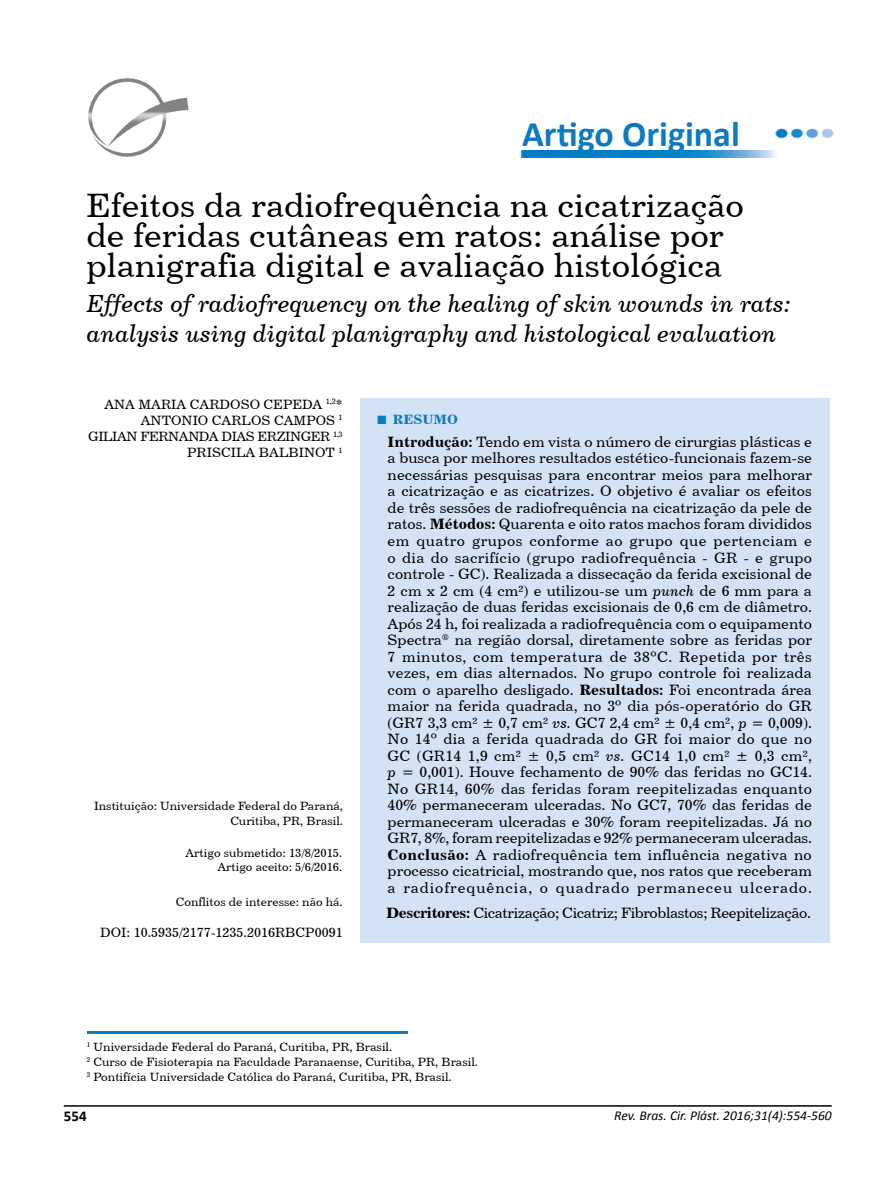
<style>
.page{position:relative;width:893px;height:1191px;background:#fff}
.page>*{position:absolute;margin:0;border:0;box-sizing:border-box;transform-origin:0 0}
.t1{font:700 36px "Calibri";color:#0e7abf}
.t2{font:33.75px/30px "Century 731 BT Roman A";color:#000}
.t3{font:24.75px/30px "Century 731 BT Italic A";color:#000}
.t4{font:15px/16.5px "Century 731 BT Roman A";letter-spacing:-.025em;color:#000;text-align:justify}
.t5{font:700 15px "Calibri";color:#000}
.t6{font:13.5px/16.2px "Century 731 BT Roman A";color:#000;text-align:right}
.t7{font:italic 13.5px "Calibri";color:#000}
.t8{font:13.5px "Century 731 BT Bold A";color:#0e7abf}
.t9{font:12px/14.4px "Century 731 BT Roman A";color:#000;text-align:right}
.s1{font-family:"Times New Roman";font-weight:700;font-size:18px}
.s2{font-family:"Century 731 BT Bold A"}
.s3{font-family:"Century 731 BT Italic A"}
</style>
<div class="page">
<hr style="left:64px;top:1105px;width:768px;height:1px;background:#000">
<img style="left:88px;top:78px;width:101px;height:79px">
<div style="left:360px;top:398px;width:470px;height:545px;background:#d3e2f4"></div>
<hr style="left:87px;top:1031px;width:320px;height:2px;background:#0e7abf">
<img style="left:775px;top:128px;width:59px;height:11px">
<img style="left:522px;top:150px;width:254px;height:8px">
<h1 class="t1" style="left:522px;top:112px;width:219px">Artigo Original</h1>
<h2 class="t2" style="left:86px;top:189px;width:659px">Efeitos da radiofrequência na cicatrização de feridas cutâneas em ratos: análise por planigrafia digital e avaliação histológica</h2>
<h3 class="t3" style="left:87px;top:288px;width:706px">Effects of radiofrequency on the healing of skin wounds in rats: analysis using digital planigraphy and histological evaluation</h3>
<p class="t6" style="left:88px;top:396px;width:256px">ANA MARIA CARDOSO CEPEDA <sup>1,2</sup>*<br>ANTONIO CARLOS CAMPOS <sup>1<br></sup>GILIAN FERNANDA DIAS ERZINGER <sup>1,3<br></sup>PRISCILA BALBINOT <sup>1</sup></p>
<p class="t9" style="left:94px;top:798px;width:250px">Instituição: Universidade Federal do Paraná,<br>Curitiba, PR, Brasil.</p>
<p class="t9" style="left:186px;top:845px;width:158px">Artigo submetido: 13/8/2015.<br>Artigo aceito: 5/6/2016.</p>
<p class="t9" style="left:176px;top:894px;width:168px">Conflitos de interesse: não há.</p>
<p class="t6" style="left:100px;top:924px;width:244px">DOI: 10.5935/2177-1235.2016RBCP0091</p>
<p class="t8" style="left:376px;top:411px;width:83px"><span class="s1">■</span> RESUMO</p>
<p class="t4" style="left:388px;top:433px;width:426px"><span class="s2">Introdução:</span> Tendo em vista o número de cirurgias plásticas e a busca por melhores resultados estético-funcionais fazem-se necessárias pesquisas para encontrar meios para melhorar a cicatrização e as cicatrizes. O objetivo é avaliar os efeitos de três sessões de radiofrequência na cicatrização da pele de ratos. <span class="s2">Métodos:</span> Quarenta e oito ratos machos foram divididos em quatro grupos conforme ao grupo que pertenciam e o dia do sacrifício (grupo radiofrequência - GR - e grupo controle - GC). Realizada a dissecação da ferida excisional de 2 cm x 2 cm (4 cm²) e utilizou-se um <span class="s3">punch</span> de 6 mm para a realização de duas feridas excisionais de 0,6 cm de diâmetro.<br>Após 24 h, foi realizada a radiofrequência com o equipamento Spectra<sup>®</sup> na região dorsal, diretamente sobre as feridas por 7 minutos, com temperatura de 38ºC. Repetida por três vezes, em dias alternados. No grupo controle foi realizada com o aparelho desligado. <span class="s2">Resultados:</span> Foi encontrada área maior na ferida quadrada, no 3º dia pós-operatório do GR (GR7 3,3 cm² ± 0,7 cm² <span class="s3">vs.</span> GC7 2,4 cm² ± 0,4 cm², <span class="s3">p</span> = 0,009).<br>No 14º dia a ferida quadrada do GR foi maior do que no GC (GR14 1,9 cm² ± 0,5 cm² <span class="s3">vs.</span> GC14 1,0 cm² ± 0,3 cm², <span class="s3">p</span> = 0,001). Houve fechamento de 90% das feridas no GC14.<br>No GR14, 60% das feridas foram reepitelizadas enquanto 40% permaneceram ulceradas. No GC7, 70% das feridas de permaneceram ulceradas e 30% foram reepitelizadas. Já no GR7, 8%, foram reepitelizadas e 92% permaneceram ulceradas.<br><span class="s2">Conclusão:</span> A radiofrequência tem influência negativa no processo cicatricial, mostrando que, nos ratos que receberam a radiofrequência, o quadrado permaneceu ulcerado.</p>
<p class="t4" style="left:387px;top:904px;width:426px"><span class="s2">Descritores:</span> Cicatrização; Cicatriz; Fibroblastos; Reepitelização.</p>
<p class="t9" style="left:87px;top:1039px;width:393px;line-height:15px;text-align:left"><sup>1</sup> Universidade Federal do Paraná, Curitiba, PR, Brasil.<br><sup>2</sup> Curso de Fisioterapia na Faculdade Paranaense, Curitiba, PR, Brasil.<br><sup>3</sup> Pontifícia Universidade Católica do Paraná, Curitiba, PR, Brasil.</p>
<p class="t5" style="left:64px;top:1106px;width:24px">554</p>
<p class="t7" style="left:614px;top:1106px;width:219px">Rev. Bras. Cir. Plást. 2016;31(4):554-560</p>
</div>
